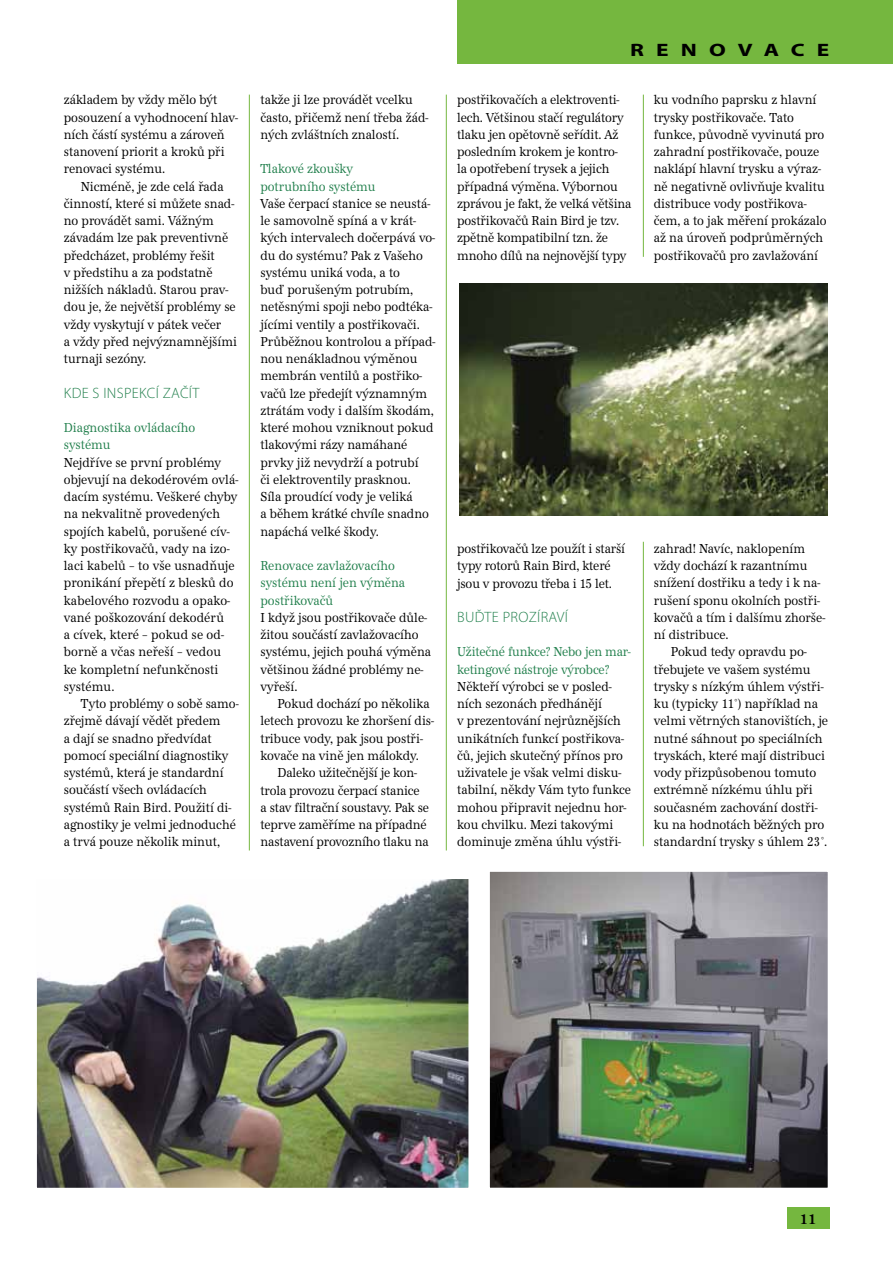
<style>
.page{position:relative;width:893px;height:1263px;background:#fff}
.page>*{position:absolute;margin:0;border:0;box-sizing:border-box;transform-origin:0 0}
.t1{font:700 18px "Myriad Pro";letter-spacing:.52em;color:#000;scale:1.3 1}
.t2{font:300 15px "Myriad Pro";letter-spacing:.02em;color:#22804d}
.t3{font:13.5px/17.2px "URW Antiqua TCE";color:#000;scale:.85 1}
.t4{font:13.5px/17.2px "URW Antiqua TCE";color:#000;scale:.86 1}
.t5{font:13.5px/17.2px "URW Antiqua TCE";color:#22804d;scale:.85 1}
.t6{font:700 13.5px "Century Old Style Std";color:#000;scale:.95 1}
</style>
<div class="page">
<div style="left:457px;top:0;width:436px;height:64px;background:#75b73f"></div>
<div style="left:787px;top:1208px;width:42px;height:21px;background:#75b73f"></div>
<img style="left:491px;top:873px;width:336px;height:314px">
<div style="left:487px;top:869px;width:344px;height:322px;border:3px solid #fff"></div>
<img style="left:459px;top:284px;width:369px;height:232px">
<img style="left:38px;top:880px;width:429px;height:307px">
<div style="left:34px;top:876px;width:437px;height:315px;border:3px solid #fff"></div>
<hr style="left:249px;top:95px;width:1px;height:755px;background:#75b73f">
<hr style="left:446px;top:95px;width:1px;height:755px;background:#75b73f">
<hr style="left:643px;top:95px;width:1px;height:162px;background:#75b73f">
<hr style="left:643px;top:542px;width:1px;height:304px;background:#75b73f">
<p class="t3" style="left:64px;top:91px;width:206px">základem by vždy mělo být posouzení a vyhodnocení hlav&shy;ních částí systému a zároveň stanovení priorit a kroků při renovaci systému.</p>
<p class="t3" style="left:64px;top:178px;width:205px;text-indent:17px">Nicméně, je zde celá řada činností, které si můžete snad&shy;no provádět sami. Vážným závadám lze pak preventivně předcházet, problémy řešit<br>v předstihu a za podstatně nižších nákladů. Starou prav&shy;dou je, že největší problémy se vždy vyskytují v pátek večer<br>a vždy před nejvýznamnějšími turnaji sezóny.</p>
<p class="t2" style="left:64px;top:384px;width:137px">KDE S INSPEKCÍ ZAČÍT</p>
<p class="t5" style="left:64px;top:419px;width:156px">Diagnostika ovládacího systému</p>
<p class="t3" style="left:64px;top:454px;width:207px">Nejdříve se první problémy objevují na dekodérovém ovlá&shy;dacím systému. Veškeré chyby na nekvalitně provedených spojích kabelů, porušené cív&shy;ky postřikovačů, vady na izo&shy;laci kabelů – to vše usnadňuje pronikání přepětí z blesků do kabelového rozvodu a opako&shy;vané poškozování dekodérů<br>a cívek, které – pokud se od&shy;borně a včas neřeší – vedou<br>ke kompletní nefunkčnosti systému.</p>
<p class="t3" style="left:64px;top:695px;width:207px;text-indent:17px">Tyto problémy o sobě samo&shy;zřejmě dávají vědět předem<br>a dají se snadno předvídat pomocí speciální diagnostiky systémů, která je standardní součástí všech ovládacích systémů Rain Bird. Použití di&shy;agnostiky je velmi jednoduché a trvá pouze několik minut,</p>
<p class="t3" style="left:260px;top:91px;width:199px">takže ji lze provádět vcelku často, přičemž není třeba žád&shy;ných zvláštních znalostí.</p>
<p class="t5" style="left:260px;top:160px;width:137px">Tlakové zkoušky potrubního systému</p>
<p class="t3" style="left:260px;top:195px;width:207px">Vaše čerpací stanice se neustá&shy;le samovolně spíná a v krát&shy;kých intervalech dočerpává vo&shy;du do systému? Pak z Vašeho systému uniká voda, a to<br>buď porušeným potrubím, netěsnými spoji nebo podtéka&shy;jícími ventily a postřikovači.<br>Průběžnou kontrolou a případ&shy;nou nenákladnou výměnou membrán ventilů a postřiko&shy;vačů lze předejít významným ztrátám vody i dalším škodám, které mohou vzniknout pokud tlakovými rázy namáhané prvky již nevydrží a potrubí<br>či elektroventily prasknou.<br>Síla proudící vody je veliká<br>a během krátké chvíle snadno napáchá velké škody.</p>
<p class="t5" style="left:260px;top:557px;width:172px">Renovace zavlažovacího systému není jen výměna postřikovačů</p>
<p class="t3" style="left:260px;top:609px;width:202px">I když jsou postřikovače důle&shy;žitou součástí zavlažovacího systému, jejich pouhá výměna většinou žádné problémy ne&shy;vyřeší.</p>
<p class="t3" style="left:260px;top:695px;width:206px;text-indent:17px">Pokud dochází po několika letech provozu ke zhoršení dis&shy;tribuce vody, pak jsou postři&shy;kovače na vině jen málokdy.</p>
<p class="t3" style="left:260px;top:764px;width:200px;text-indent:17px">Daleko užitečnější je kon&shy;trola provozu čerpací stanice a stav filtrační soustavy. Pak se teprve zaměříme na případné nastavení provozního tlaku na</p>
<h1 class="t1" style="left:630px;top:38px;width:155px">RENOVACE</h1>
<p class="t3" style="left:457px;top:92px;width:207px">postřikovačích a elektroventi&shy;lech. Většinou stačí regulátory tlaku jen opětovně seřídit. Až posledním krokem je kontro-<br>la opotřebení trysek a jejich případná výměna. Výbornou zprávou je fakt, že velká většina postřikovačů Rain Bird je tzv. zpětně kompatibilní tzn. že mnoho dílů na nejnovější typy</p>
<p class="t3" style="left:654px;top:91px;width:205px">ku vodního paprsku z hlavní trysky postřikovače. Tato funkce, původně vyvinutá pro zahradní postřikovače, pouze naklápí hlavní trysku a výraz&shy;ně negativně ovlivňuje kvalitu distribuce vody postřikova&shy;čem, a to jak měření prokázalo až na úroveň podprůměrných postřikovačů pro zavlažování</p>
<p class="t3" style="left:457px;top:540px;width:199px">postřikovačů lze použít i starší typy rotorů Rain Bird, které jsou v provozu třeba i 15 let.</p>
<p class="t2" style="left:457px;top:608px;width:112px">BUĎTE PROZÍRAVÍ</p>
<p class="t5" style="left:457px;top:643px;width:206px">Užitečné funkce? Nebo jen mar&shy;ketingové nástroje výrobce?</p>
<p class="t3" style="left:457px;top:678px;width:206px">Někteří výrobci se v posled&shy;ních sezonách předhánějí<br>v prezentování nejrůznějších unikátních funkcí postřikova&shy;čů, jejich skutečný přínos pro uživatele je však velmi disku&shy;tabilní, někdy Vám tyto funkce mohou připravit nejednu hor&shy;kou chvilku. Mezi takovými dominuje změna úhlu výstři-</p>
<p class="t3" style="left:654px;top:540px;width:203px">zahrad! Navíc, naklopením vždy dochází k razantnímu snížení dostřiku a tedy i k na&shy;rušení sponu okolních postři&shy;kovačů a tím i dalšímu zhorše&shy;ní distribuce.</p>
<p class="t4" style="left:654px;top:643px;width:204px;text-indent:17px">Pokud tedy opravdu po&shy;třebujete ve vašem systému trysky s nízkým úhlem výstři&shy;ku (typicky 11°) například na velmi větrných stanovištích, je nutné sáhnout po speciálních tryskách, které mají distribuci vody přizpůsobenou tomuto extrémně nízkému úhlu při současném zachování dostři&shy;ku na hodnotách běžných pro standardní trysky s úhlem 23°.</p>
<p class="t6" style="left:800px;top:1210px;width:19px">11</p>
</div>
